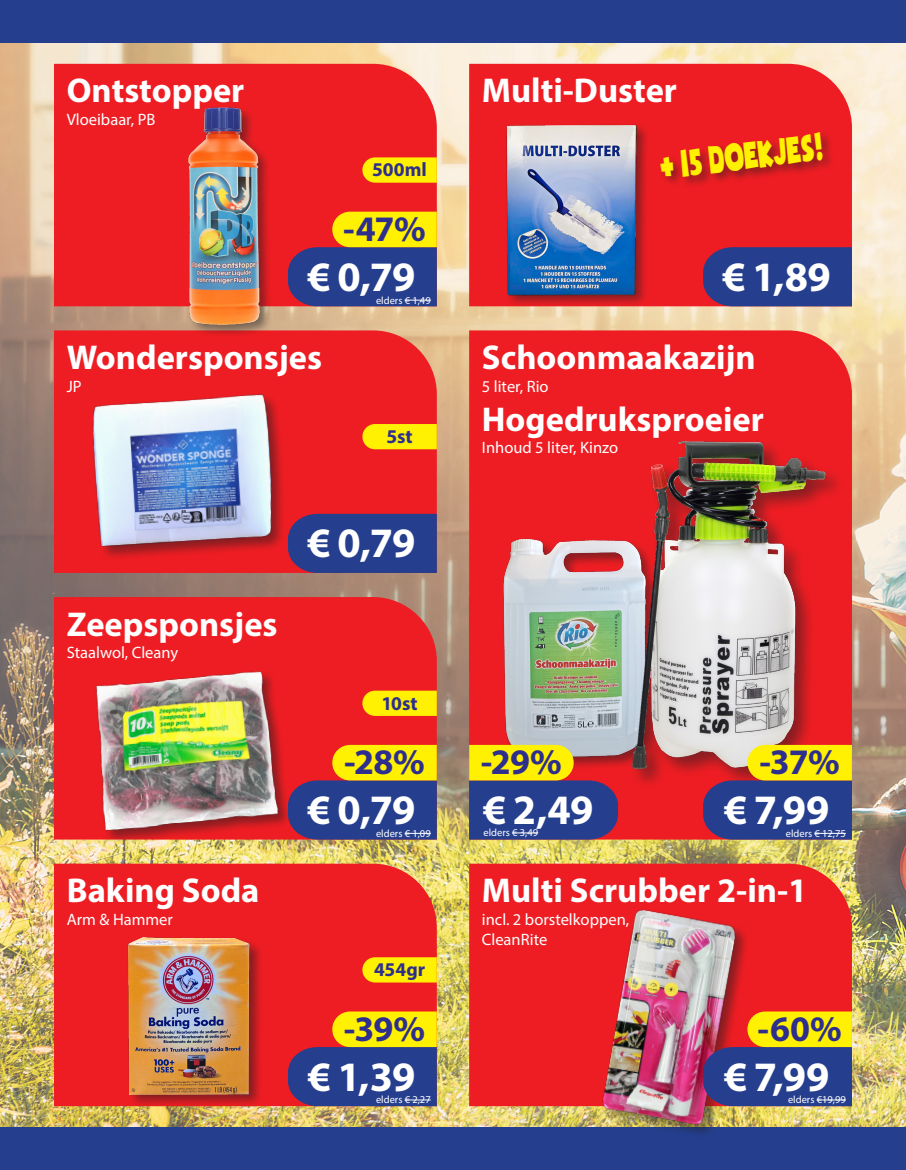
<style>
.page{position:relative;width:906px;height:1170px;background:#fff}
.page>*{position:absolute;margin:0;border:0;box-sizing:border-box;transform-origin:0 0}
.t1{font:43.2px "Soupof Justice";color:#fff101;scale:.67 1}
.intro{font:700 42px "Myriad Pro";letter-spacing:-.02em;color:#fff}
.intro-2{font:700 36px "Myriad Pro";letter-spacing:-.02em;color:#2d2e8d}
.t2{font:700 34.5px "Myriad Pro";color:#fff}
.intro-3{font:700 19.5px "Myriad Pro";color:#2d2e8d}
.t3{font:16.5px "Myriad Pro";color:#fff}
.t4{font:10.5px "Myriad Pro";color:#fff}
</style>
<div class="page">
<img style="left:0;top:43px;width:906px;height:1084px">
<div style="left:54px;top:597px;width:383px;height:242px;background:#ee1d23"></div>
<div style="left:54px;top:64px;width:383px;height:242px;background:#ee1d23"></div>
<div style="left:469px;top:64px;width:383px;height:242px;background:#ee1d23"></div>
<div style="left:54px;top:863px;width:383px;height:243px;background:#ee1d23"></div>
<div style="left:469px;top:863px;width:383px;height:243px;background:#ee1d23"></div>
<div style="left:469px;top:330px;width:383px;height:267px;background:#ee1d23"></div>
<div style="left:469px;top:597px;width:383px;height:242px;background:#ee1d23"></div>
<div style="left:54px;top:330px;width:383px;height:243px;background:#ee1d23"></div>
<div style="left:0;top:0;width:906px;height:43px;background:#253f8e"></div>
<div style="left:0;top:1127px;width:906px;height:42px;background:#253f8e"></div>
<div style="left:91px;top:393px;width:195px;height:168px;background:#231f20;opacity:.5"></div>
<img style="left:85px;top:389px;width:201px;height:165px">
<img style="left:499px;top:536px;width:123px;height:230px">
<div style="left:95px;top:669px;width:197px;height:175px;background:#231f20;opacity:.5"></div>
<img style="left:81px;top:664px;width:210px;height:176px">
<div style="left:630px;top:438px;width:215px;height:351px;background:#ee1d23"></div>
<img style="left:622px;top:430px;width:216px;height:349px">
<div style="left:187px;top:105px;width:86px;height:233px;background:#231f20;opacity:.5"></div>
<img style="left:186px;top:97px;width:78px;height:233px">
<div style="left:504px;top:123px;width:146px;height:185px;background:#231f20;opacity:.5"></div>
<img style="left:502px;top:118px;width:137px;height:183px">
<div style="left:126px;top:935px;width:138px;height:173px;background:#231f20;opacity:.5"></div>
<img style="left:127px;top:930px;width:124px;height:171px">
<div style="left:602px;top:908px;width:148px;height:230px;background:#231f20;opacity:.5"></div>
<img style="left:596px;top:900px;width:148px;height:234px">
<svg style="left:362px;top:157px;width:75px;height:26px;background:#fde203"></svg>
<svg style="left:288px;top:212px;width:149px;height:94px;background:#79675a"></svg>
<div style="left:362px;top:424px;width:75px;height:25px;background:#fff101"></div>
<div style="left:288px;top:514px;width:149px;height:59px;background:#253f8e"></div>
<svg style="left:362px;top:690px;width:75px;height:25px;background:#fde303"></svg>
<svg style="left:362px;top:957px;width:75px;height:25px;background:#fee602"></svg>
<div style="left:703px;top:247px;width:149px;height:59px;background:#253f8e"></div>
<svg style="left:469px;top:744px;width:149px;height:95px;background:#776e61"></svg>
<svg style="left:703px;top:744px;width:149px;height:95px;background:#787265"></svg>
<svg style="left:703px;top:1011px;width:149px;height:95px;background:#74695e"></svg>
<svg style="left:288px;top:744px;width:149px;height:95px;background:#7b6759"></svg>
<svg style="left:288px;top:1011px;width:149px;height:95px;background:#7a675a"></svg>
<div style="left:658px;top:129px;width:177px;height:60px;background:#231f20;opacity:.5"></div>
<p class="t2" style="left:67px;top:68px;width:179px">Ontstopper</p>
<p class="t3" style="left:67px;top:109px;width:90px">Vloeibaar, PB</p>
<p class="intro-3" style="left:372px;top:157px;width:56px">500ml</p>
<p class="intro-2" style="left:343px;top:205px;width:84px">-47%</p>
<p class="intro" style="left:308px;top:249px;width:109px">€ 0,79</p>
<p class="t4" style="left:376px;top:293px;width:56px">elders € 1,49</p>
<p class="t2" style="left:67px;top:335px;width:257px">Wondersponsjes</p>
<p class="t3" style="left:67px;top:376px;width:16px">JP</p>
<p class="intro-3" style="left:386px;top:424px;width:28px">5st</p>
<p class="t2" style="left:67px;top:601px;width:212px">Zeepsponsjes</p>
<p class="t3" style="left:67px;top:642px;width:113px">Staalwol, Cleany</p>
<p class="t2" style="left:67px;top:868px;width:194px">Baking Soda</p>
<p class="t3" style="left:67px;top:909px;width:108px">Arm &amp; Hammer</p>
<p class="intro" style="left:308px;top:515px;width:109px">€ 0,79</p>
<p class="intro-3" style="left:381px;top:690px;width:38px">10st</p>
<p class="intro-2" style="left:344px;top:738px;width:82px">-28%</p>
<p class="intro" style="left:308px;top:782px;width:109px">€ 0,79</p>
<p class="t4" style="left:376px;top:826px;width:56px">elders € 1,09</p>
<p class="intro-3" style="left:374px;top:956px;width:53px">454gr</p>
<p class="intro-2" style="left:344px;top:1004px;width:83px">-39%</p>
<p class="intro" style="left:308px;top:1048px;width:109px">€ 1,39</p>
<p class="t4" style="left:376px;top:1093px;width:56px">elders € 2,27</p>
<p class="t2" style="left:482px;top:68px;width:197px">Multi-Duster</p>
<p class="t1" style="left:658px;top:148px;width:246px;rotate:-7deg">+ 15 doekjes!</p>
<p class="intro" style="left:722px;top:249px;width:110px">€ 1,89</p>
<p class="t2" style="left:482px;top:335px;width:275px">Schoonmaakazijn</p>
<p class="t3" style="left:482px;top:376px;width:68px">5 liter, Rio</p>
<p class="t2" style="left:482px;top:396px;width:283px">Hogedruksproeier</p>
<p class="t3" style="left:482px;top:437px;width:138px">Inhoud 5 liter, Kinzo</p>
<p class="intro-2" style="left:481px;top:737px;width:82px">-29%</p>
<p class="intro" style="left:483px;top:782px;width:112px">€ 2,49</p>
<p class="t4" style="left:483px;top:826px;width:56px">elders € 3,49</p>
<p class="intro-2" style="left:759px;top:738px;width:82px">-37%</p>
<p class="intro" style="left:724px;top:782px;width:107px">€ 7,99</p>
<p class="t4" style="left:786px;top:826px;width:62px">elders € 12,75</p>
<p class="t2" style="left:482px;top:868px;width:327px">Multi Scrubber 2-in-1</p>
<p class="t3" style="left:482px;top:909px;width:149px">incl. 2 borstelkoppen,</p>
<p class="t3" style="left:482px;top:929px;width:67px">CleanRite</p>
<p class="intro-2" style="left:757px;top:1004px;width:86px">-60%</p>
<p class="intro" style="left:724px;top:1048px;width:107px">€ 7,99</p>
<p class="t4" style="left:788px;top:1093px;width:59px">elders €19,99</p>
</div>
